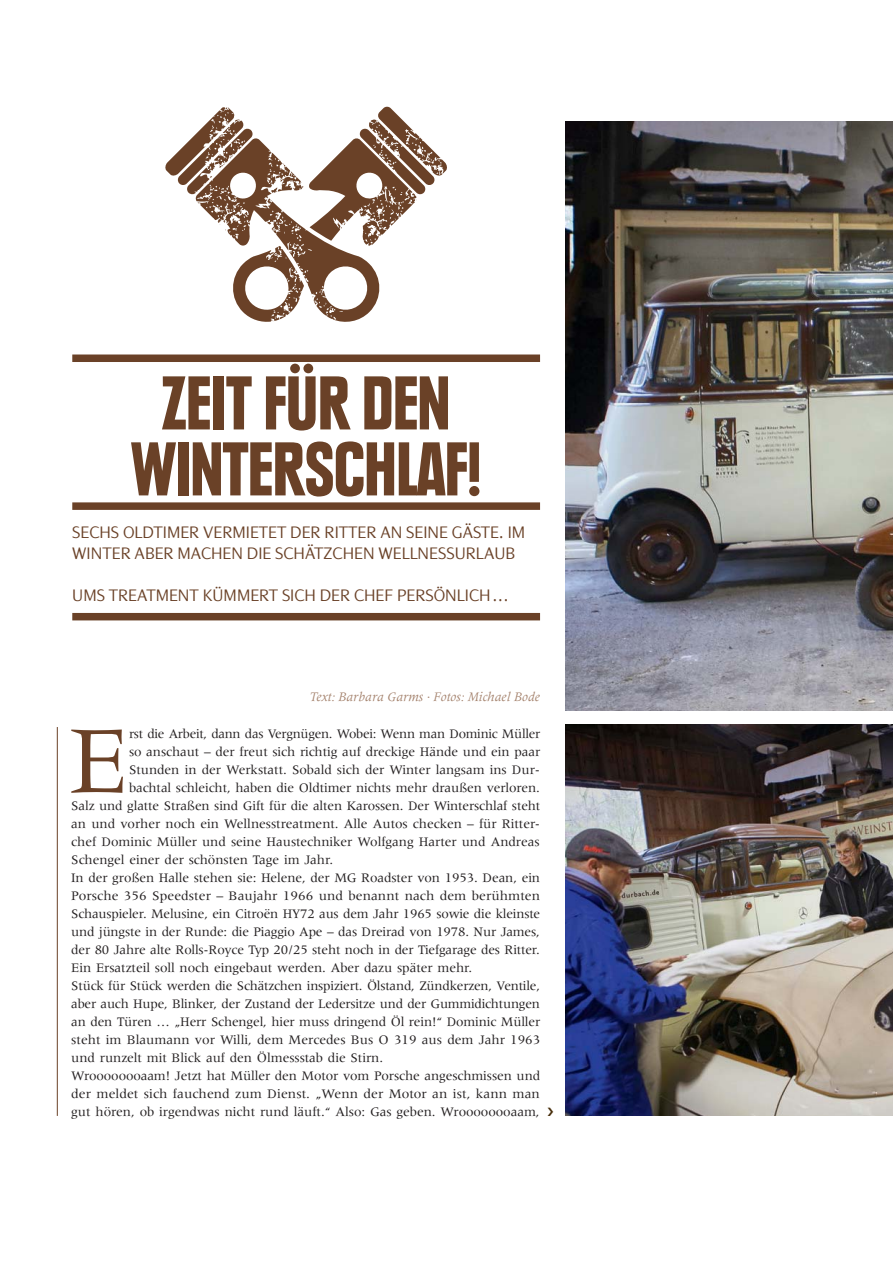
<style>
.page{position:relative;width:893px;height:1263px;background:#fff}
.page>*{position:absolute;margin:0;border:0;box-sizing:border-box;transform-origin:0 0}
.t1{font:98.7px "Meridien";color:#6a4127}
.t2{font:900 condensed 75px/66px "Plak";color:#6a4127;text-align:center}
.t3{font:300 18px/21px "Dialog";color:#6a4127}
.t4{font:13.5px "Meridien";letter-spacing:-.01em;color:#231f20}
.t5{font:italic 13.5px "Meridien";color:#a27f69}
</style>
<div class="page">
<img style="left:565px;top:121px;width:327px;height:590px">
<hr style="left:57px;top:727px;width:1px;height:389px;background:#6a4127">
<svg style="left:165px;top:106px;width:282px;height:216px"></svg>
<img style="left:565px;top:725px;width:327px;height:391px">
<div style="left:72px;top:355px;width:468px;height:7px;background:#6a4127"></div>
<div style="left:72px;top:502px;width:468px;height:8px;background:#6a4127"></div>
<div style="left:72px;top:613px;width:468px;height:7px;background:#6a4127"></div>
<h2 class="t2" style="left:131px;top:379px;width:351px">ZEIT FÜR DEN<br>WINTERSCHLAF!</h2>
<h3 class="t3" style="left:72px;top:523px;width:454px">SECHS OLDTIMER VERMIETET DER RITTER AN SEINE GÄSTE. IM<br>WINTER ABER MACHEN DIE SCHÄTZCHEN WELLNESSURLAUB</h3>
<h3 class="t3" style="left:72px;top:586px;width:438px">UMS TREATMENT KÜMMERT SICH DER CHEF PERSÖNLICH …</h3>
<p class="t5" style="left:310px;top:692px;width:232px">Text: Barbara Garms · Fotos: Michael Bode</p>
<h1 class="t1" style="left:69px;top:722px;width:62px">E</h1>
<p class="t4" style="left:129px;top:728px;width:413px">rst die Arbeit, dann das Vergnügen. Wobei: Wenn man Dominic Müller</p>
<p class="t4" style="left:129px;top:746px;width:413px">so anschaut – der freut sich richtig auf dreckige Hände und ein paar</p>
<p class="t4" style="left:129px;top:764px;width:412px">Stunden in der Werkstatt. Sobald sich der Winter langsam ins Dur-</p>
<p class="t4" style="left:129px;top:782px;width:412px">bachtal schleicht, haben die Oldtimer nichts mehr draußen verloren.</p>
<p class="t4" style="left:71px;top:800px;width:470px">Salz und glatte Straßen sind Gift für die alten Karossen. Der Winterschlaf steht</p>
<p class="t4" style="left:71px;top:818px;width:470px">an und vorher noch ein Wellnesstreatment. Alle Autos checken – für Ritter-</p>
<p class="t4" style="left:71px;top:836px;width:470px">chef Dominic Müller und seine Haustechniker Wolfgang Harter und Andreas</p>
<p class="t4" style="left:71px;top:854px;width:263px">Schengel einer der schönsten Tage im Jahr.</p>
<p class="t4" style="left:71px;top:872px;width:470px">In der großen Halle stehen sie: Helene, der MG Roadster von 1953. Dean, ein</p>
<p class="t4" style="left:71px;top:890px;width:470px">Porsche 356 Speedster – Baujahr 1966 und benannt nach dem berühmten</p>
<p class="t4" style="left:71px;top:908px;width:470px">Schauspieler. Melusine, ein Citroën HY72 aus dem Jahr 1965 sowie die kleinste</p>
<p class="t4" style="left:71px;top:926px;width:470px">und jüngste in der Runde: die Piaggio Ape – das Dreirad von 1978. Nur James,</p>
<p class="t4" style="left:71px;top:944px;width:470px">der 80 Jahre alte Rolls-Royce Typ 20/25 steht noch in der Tiefgarage des Ritter.</p>
<p class="t4" style="left:71px;top:962px;width:402px">Ein Ersatzteil soll noch eingebaut werden. Aber dazu später mehr.</p>
<p class="t4" style="left:71px;top:980px;width:470px">Stück für Stück werden die Schätzchen inspiziert. Ölstand, Zündkerzen, Ventile,</p>
<p class="t4" style="left:71px;top:998px;width:470px">aber auch Hupe, Blinker, der Zustand der Ledersitze und der Gummidichtungen</p>
<p class="t4" style="left:71px;top:1016px;width:470px">an den Türen … „Herr Schengel, hier muss dringend Öl rein!“ Dominic Müller</p>
<p class="t4" style="left:71px;top:1034px;width:470px">steht im Blaumann vor Willi, dem Mercedes Bus O 319 aus dem Jahr 1963</p>
<p class="t4" style="left:71px;top:1052px;width:313px">und runzelt mit Blick auf den Ölmessstab die Stirn.</p>
<p class="t4" style="left:71px;top:1070px;width:470px">Wroooooooaam! Jetzt hat Müller den Motor vom Porsche angeschmissen und</p>
<p class="t4" style="left:71px;top:1088px;width:470px">der meldet sich fauchend zum Dienst. „Wenn der Motor an ist, kann man</p>
<p class="t4" style="left:71px;top:1106px;width:470px">gut hören, ob irgendwas nicht rund läuft.“ Also: Gas geben. Wroooooooaam,</p>
</div>
